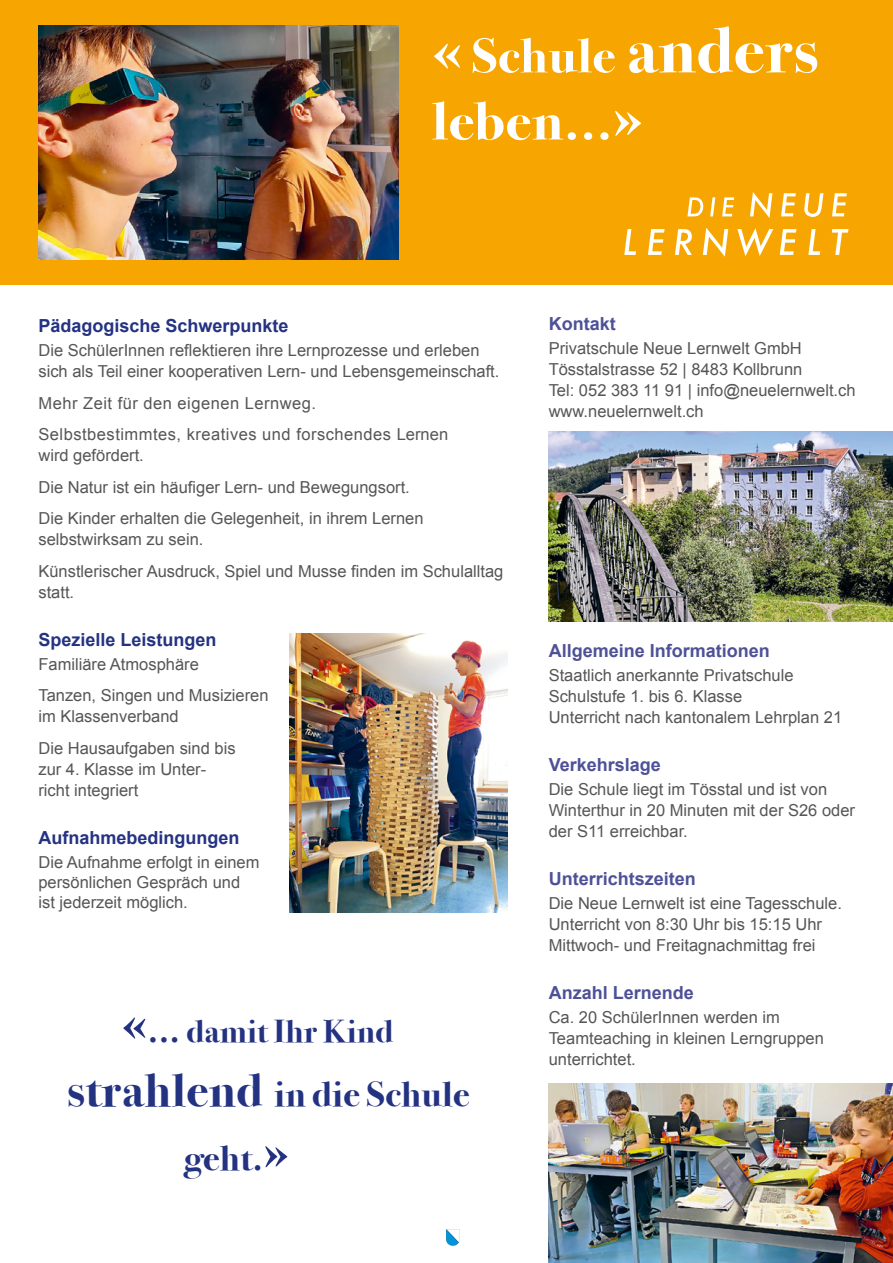
<style>
.page{position:relative;width:893px;height:1263px;background:#fff}
.page>*{position:absolute;margin:0;border:0;box-sizing:border-box;transform-origin:0 0}
.t1{font:700 54.45px "Bodoni Svty Two ITCTT";letter-spacing:.01em;color:#fff;scale:1.07 1}
.t2{font:700 49.05px "Bodoni Svty Two ITCTT";letter-spacing:.01em;color:#fff;scale:1.07 1}
.t3{font:700 35.25px/64.3px "Bodoni Svty Two ITCTT";letter-spacing:.01em;color:#243282;scale:1.07 1}
.t4{font:700 31.65px "Bodoni Svty Two ITCTT";letter-spacing:.01em;color:#243282;scale:1.07 1}
.t5{font:700 18px "Arial";color:#4e5197}
.t6{font:700 18px "Arial";color:#243282}
.t7{font:16.5px/21px "Arial";color:#565655}
.t8{font:16.5px/31.5px "Arial";letter-spacing:.03em;color:#565655}
.s1{font-size:69px}
.s2{font-size:65.25px}
.s3{font-size:53.25px}
.s4{font-size:58.5px}
.s5{font-size:35.25px}
.s6{font-size:46.8px}
</style>
<div class="page">
<div style="left:0;top:0;width:893px;height:284px;background:#f7a500"></div>
<img style="left:549px;top:1083px;width:344px;height:180px">
<svg style="left:687px;top:197px;width:16px;height:19px"></svg>
<svg style="left:710px;top:197px;width:5px;height:19px"></svg>
<svg style="left:722px;top:197px;width:12px;height:19px"></svg>
<svg style="left:750px;top:192px;width:22px;height:26px"></svg>
<svg style="left:781px;top:193px;width:15px;height:23px"></svg>
<svg style="left:804px;top:193px;width:19px;height:24px"></svg>
<svg style="left:832px;top:193px;width:15px;height:23px"></svg>
<svg style="left:624px;top:229px;width:12px;height:26px"></svg>
<svg style="left:648px;top:229px;width:17px;height:26px"></svg>
<svg style="left:675px;top:229px;width:17px;height:26px"></svg>
<svg style="left:703px;top:228px;width:25px;height:29px"></svg>
<svg style="left:737px;top:228px;width:36px;height:28px"></svg>
<svg style="left:780px;top:229px;width:16px;height:26px"></svg>
<svg style="left:808px;top:229px;width:12px;height:26px"></svg>
<svg style="left:832px;top:229px;width:16px;height:26px"></svg>
<img style="left:38px;top:25px;width:360px;height:234px">
<img style="left:549px;top:432px;width:344px;height:189px">
<img style="left:289px;top:634px;width:219px;height:278px">
<svg style="left:446px;top:1229px;width:14px;height:17px"></svg>
<p class="t2" style="left:432px;top:15px;width:363px"><span class="s1">«</span> Schule <span class="s2">anders</span></p>
<p class="t1" style="left:432px;top:76px;width:199px">leben<span class="s3">...</span><span class="s1">»</span></p>
<p class="t6" style="left:38px;top:314px;width:252px">Pädagogische Schwerpunkte</p>
<p class="t7" style="left:38px;top:340px;width:462px">Die SchülerInnen reflektieren ihre Lernprozesse und erleben sich als Teil einer kooperativen Lern- und Lebensgemeinschaft.</p>
<p class="t8" style="left:38px;top:387px;width:411px">Mehr Zeit für den eigenen Lernweg.<br>Selbstbestimmtes, kreatives und forschendes Lernen</p>
<p class="t7" style="left:38px;top:440px;width:387px;line-height:31.5px">wird gefördert.<br>Die Natur ist ein häufiger Lern- und Bewegungsort.<br>Die Kinder erhalten die Gelegenheit, in ihrem Lernen</p>
<p class="t7" style="left:38px;top:524px;width:466px;line-height:31.5px">selbstwirksam zu sein.<br>Künstlerischer Ausdruck, Spiel und Musse finden im Schulalltag</p>
<p class="t7" style="left:38px;top:582px;width:37px">statt.</p>
<p class="t6" style="left:38px;top:628px;width:180px">Spezielle Leistungen</p>
<p class="t7" style="left:38px;top:648px;width:232px;line-height:31.5px">Familiäre Atmosphäre<br>Tanzen, Singen und Musizieren</p>
<p class="t7" style="left:38px;top:701px;width:199px;line-height:31.5px">im Klassenverband<br>Die Hausaufgaben sind bis</p>
<p class="t7" style="left:38px;top:759px;width:169px">zur 4. Klasse im Unter&shy;richt integriert</p>
<p class="t6" style="left:38px;top:826px;width:203px">Aufnahmebedingungen</p>
<p class="t7" style="left:38px;top:853px;width:223px;line-height:19.8px">Die Aufnahme erfolgt in einem persönlichen Gespräch und ist jederzeit möglich.</p>
<p class="t4" style="left:121px;top:1005px;width:256px"><span class="s4">«</span><span class="s5">...</span> damit Ihr Kind</p>
<p class="t3" style="left:184px;top:1059px;width:268px;text-indent:-117px"><span class="s6">strahlend</span> in die Schule geht.<span class="s4">»</span></p>
<p class="t5" style="left:549px;top:312px;width:68px">Kontakt</p>
<p class="t7" style="left:549px;top:338px;width:308px">Privatschule Neue Lernwelt GmbH Tösstalstrasse 52 | 8483 Kollbrunn<br>Tel: 052 383 11 91 | info@neuelernwelt.ch www.neuelernwelt.ch</p>
<p class="t5" style="left:549px;top:639px;width:223px">Allgemeine Informationen</p>
<p class="t7" style="left:549px;top:665px;width:295px">Staatlich anerkannte Privatschule<br>Schulstufe 1. bis 6. Klasse<br>Unterricht nach kantonalem Lehrplan 21</p>
<p class="t5" style="left:549px;top:753px;width:114px">Verkehrslage</p>
<p class="t7" style="left:549px;top:779px;width:308px">Die Schule liegt im Tösstal und ist von<br>Winterthur in 20 Minuten mit der S26 oder der S11 erreichbar.</p>
<p class="t5" style="left:549px;top:867px;width:149px">Unterrichtszeiten</p>
<p class="t7" style="left:549px;top:893px;width:295px">Die Neue Lernwelt ist eine Tagesschule.<br>Unterricht von 8:30 Uhr bis 15:15 Uhr<br>Mittwoch- und Freitagnachmittag frei</p>
<p class="t5" style="left:549px;top:981px;width:147px">Anzahl Lernende</p>
<p class="t7" style="left:549px;top:1007px;width:277px">Ca. 20 SchülerInnen werden im<br>Teamteaching in kleinen Lerngruppen unterrichtet.</p>
</div>
